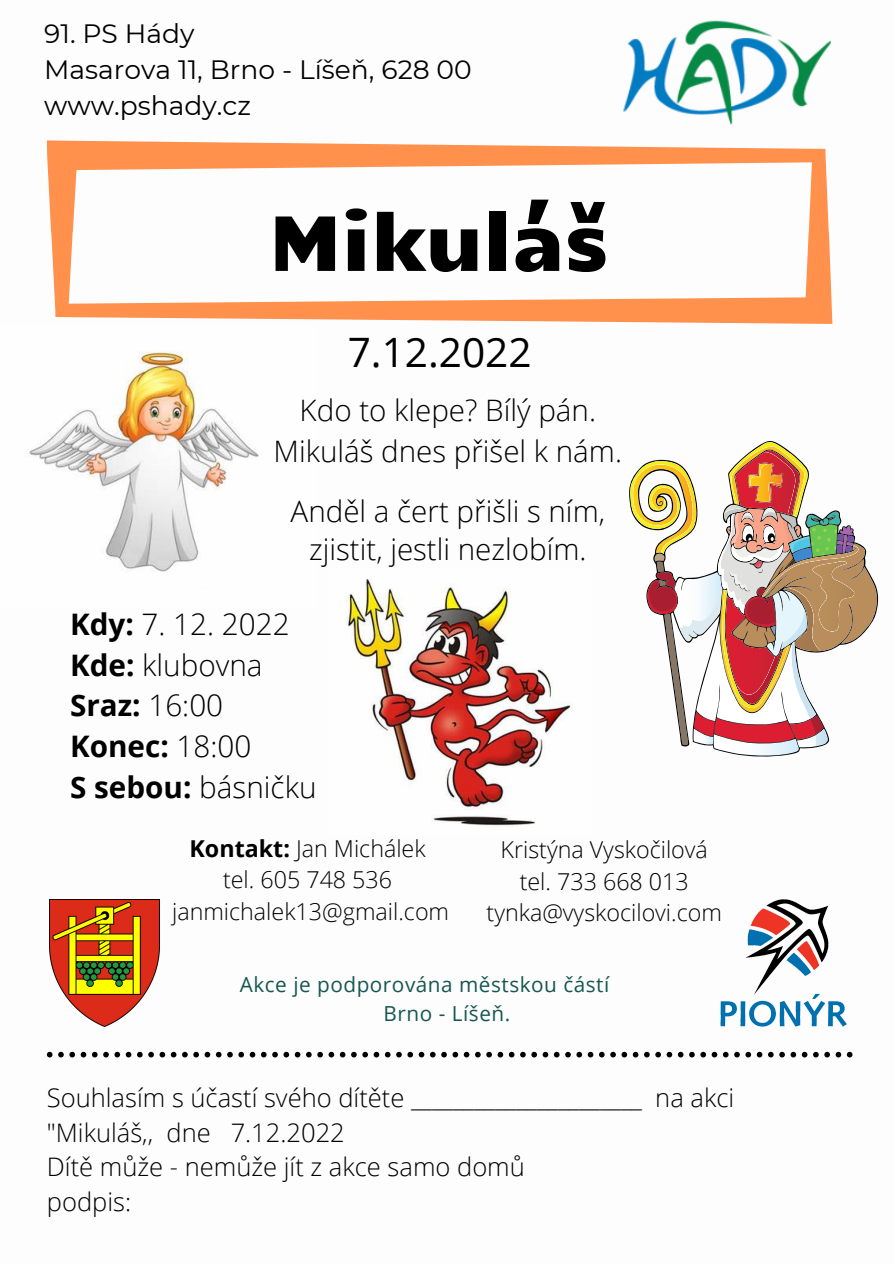
<style>
.page{position:relative;width:894px;height:1264px;background:#fff}
.page>*{position:absolute;margin:0;border:0;box-sizing:border-box;transform-origin:0 0}
.t1{font:78.75px "Candal";color:#000}
.t2{font:40.5px "Open Sans";color:#000}
.t3{font:300 29.7px/40.5px "Open Sans";color:#000}
.t4{font:300 29.55px/40.5px "Open Sans";color:#000;text-align:center}
.t5{font:26.55px/36px "Montserrat";color:#000}
.t6{font:300 25.5px/35px "Open Sans";color:#000}
.t7{font:300 23.25px/31.5px "Open Sans";color:#000;text-align:center}
.t8{font:20.7px/29.2px "Open Sans";letter-spacing:.025em;color:#165752}
.s1{font-weight:700}
</style>
<div class="page">
<svg style="left:47px;top:140px;width:785px;height:184px"></svg>
<img style="left:623px;top:20px;width:209px;height:104px">
<img style="left:50px;top:899px;width:109px;height:127px">
<img style="left:720px;top:899px;width:126px;height:127px">
<svg style="left:47px;top:1051px;width:805px;height:6px"></svg>
<svg style="left:630px;top:442px;width:246px;height:313px"></svg>
<img style="left:346px;top:578px;width:225px;height:248px">
<img style="left:29px;top:351px;width:230px;height:221px">
<p class="t5" style="left:44px;top:15px;width:429px">91. PS Hády<br>Masarova 11, Brno - Líšeň, 628 00 www.pshady.cz</p>
<h1 class="t1" style="left:269px;top:185px;width:343px">Mikuláš</h1>
<h2 class="t2" style="left:348px;top:324px;width:185px">7.12.2022</h2>
<p class="t4" style="left:273px;top:389px;width:350px">Kdo to klepe? Bílý pán.<br>Mikuláš dnes přišel k nám.</p>
<p class="t4" style="left:290px;top:492px;width:316px;line-height:37.2px">Anděl a čert přišli s ním, zjistit, jestli nezlobím.</p>
<p class="t3" style="left:70px;top:603px;width:248px"><span class="s1">Kdy:</span> 7. 12. 2022<br><span class="s1">Kde:</span> klubovna<br><span class="s1">Sraz:</span> 16:00<br><span class="s1">Konec:</span> 18:00<br><span class="s1">S sebou:</span> básničku</p>
<p class="t7" style="left:172px;top:832px;width:278px"><span class="s1">Kontakt:</span> Jan Michálek<br>tel. 605 748 536 janmichalek13@gmail.com</p>
<p class="t7" style="left:486px;top:833px;width:237px">Kristýna Vyskočilová tel. 733 668 013 tynka@vyskocilovi.com</p>
<p class="t8" style="left:383px;top:969px;width:227px;text-indent:-144px">Akce je podporována městskou částí<br>Brno - Líšeň.</p>
<p class="t6" style="left:47px;top:1079px;width:688px">Souhlasím s účastí svého dítěte ______________________ na akci "Mikuláš,, dne 7.12.2022<br>Dítě může - nemůže jít z akce samo domů<br>podpis:</p>
</div>
